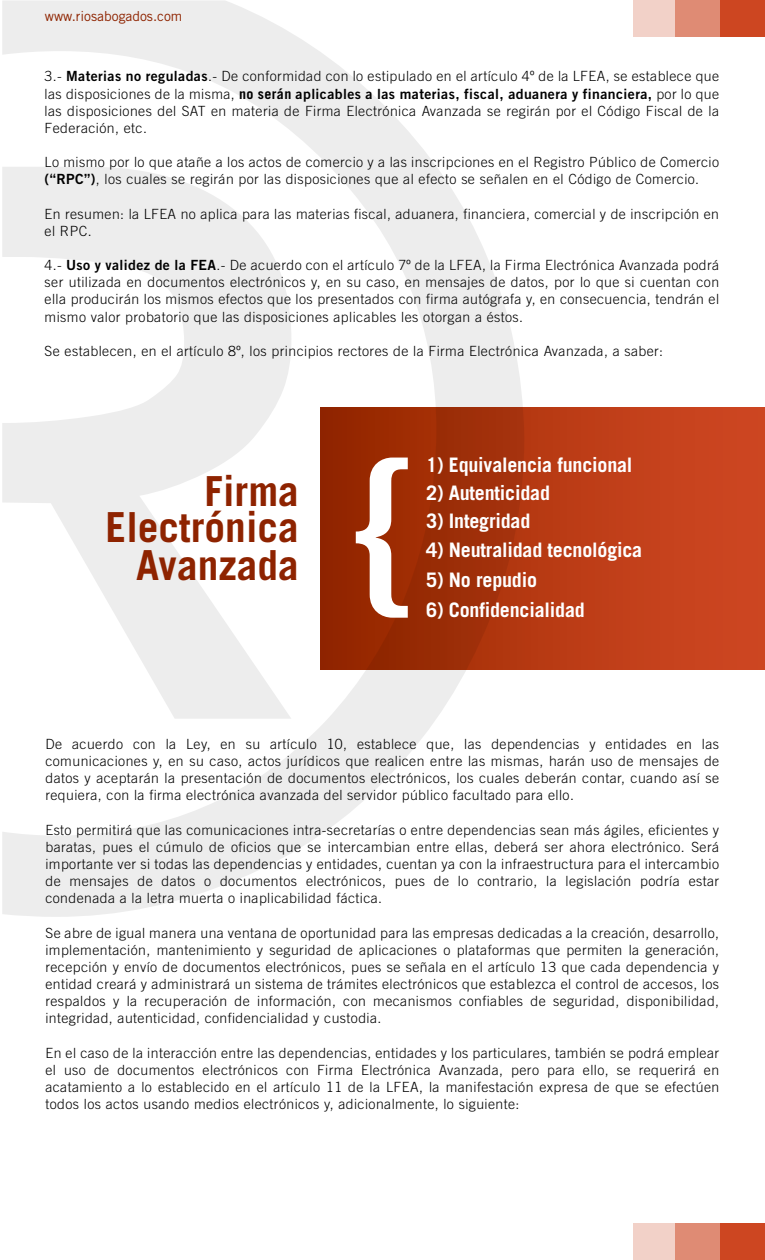
<style>
.page{position:relative;width:765px;height:1260px;background:#fff}
.page>*{position:absolute;margin:0;border:0;box-sizing:border-box;transform-origin:0 0}
.t1{font:700 196.25px "Trade Gothic";color:#fff}
.t2{font:700 41.38px/74.1px "Trade Gothic";color:#8e2300;text-align:right}
.t3{font:700 20px "Trade Gothic";letter-spacing:-.01em;color:#fff}
.t4{font:300 14px/17.1px "Trade Gothic";letter-spacing:.03em;color:#000;text-align:justify}
.t5{font:14px "Trade Gothic Bold Two";letter-spacing:.03em;color:#000}
.t6{font:13.75px "Trade Gothic";color:#8e2300}
.s1{font-family:"Trade Gothic Bold Two";font-weight:400}
.s2{font-family:"Trade Gothic";font-weight:300}
.s3{font-family:"Trade Gothic";font-weight:700}
</style>
<div class="page">
<div style="left:633px;top:0;width:130px;height:37px;background:#f2d1c8"></div>
<svg style="left:2px;top:0;width:522px;height:917px"></svg>
<div style="left:320px;top:408px;width:445px;height:262px;background:linear-gradient(to right,#8e2400,#d44a25)"></div>
<div style="left:675px;top:0;width:89px;height:37px;background:#df8b74"></div>
<div style="left:720px;top:0;width:45px;height:37px;background:#cd4621"></div>
<div style="left:633px;top:1223px;width:130px;height:37px;background:#f2d1c8"></div>
<div style="left:675px;top:1223px;width:89px;height:37px;background:#df8b74"></div>
<div style="left:720px;top:1223px;width:45px;height:37px;background:#cd4621"></div>
<p class="t6" style="left:45px;top:8px;width:139px">www.riosabogados.com</p>
<p class="t4" style="left:45px;top:68px;width:676px">3.- <span class="s1">Materias no reguladas</span>.- De conformidad con lo estipulado en el artículo 4º de la LFEA, se establece que</p>
<p class="t5" style="left:45px;top:85px;width:676px"><span class="s2">las disposiciones de la misma,</span> <span class="s3">no serán</span> aplicables a las materias, fiscal, aduanera y financiera, <span class="s2">por lo que</span></p>
<p class="t4" style="left:45px;top:102px;width:676px">las disposiciones del SAT en materia de Firma Electrónica Avanzada se regirán por el Código Fiscal de la<br>Federación, etc.</p>
<p class="t4" style="left:45px;top:153px;width:676px">Lo mismo por lo que atañe a los actos de comercio y a las inscripciones en el Registro Público de Comercio <span class="s1">(“RPC”)</span>, los cuales se regirán por las disposiciones que al efecto se señalen en el Código de Comercio.</p>
<p class="t4" style="left:45px;top:205px;width:676px">En resumen: la LFEA no aplica para las materias fiscal, aduanera, financiera, comercial y de inscripción en el RPC.</p>
<p class="t4" style="left:45px;top:256px;width:676px">4.- <span class="s1">Uso y validez de la FEA</span>.- De acuerdo con el artículo 7º de la LFEA, la Firma Electrónica Avanzada podrá ser utilizada en documentos electrónicos y, en su caso, en mensajes de datos, por lo que si cuentan con ella producirán los mismos efectos que los presentados con firma autógrafa y, en consecuencia, tendrán el mismo valor probatorio que las disposiciones aplicables les otorgan a éstos.</p>
<p class="t4" style="left:45px;top:342px;width:620px">Se establecen, en el artículo 8º, los principios rectores de la Firma Electrónica Avanzada, a saber:</p>
<h2 class="t2" style="left:136px;top:453px;width:164px">Firma<br>Avanzada</h2>
<h2 class="t2" style="left:106px;top:490px;width:195px">Electrónica</h2>
<h1 class="t1" style="left:357px;top:411px;width:67px">{</h1>
<h3 class="t3" style="left:426px;top:453px;width:208px">1) Equivalencia funcional</h3>
<h3 class="t3" style="left:426px;top:480px;width:125px">2) Autenticidad</h3>
<h3 class="t3" style="left:426px;top:509px;width:106px">3) Integridad</h3>
<h3 class="t3" style="left:426px;top:538px;width:218px">4) Neutralidad tecnológica</h3>
<h3 class="t3" style="left:426px;top:568px;width:112px">5) No repudio</h3>
<h3 class="t3" style="left:426px;top:597px;width:160px">6) Confidencialidad</h3>
<p class="t4" style="left:45px;top:735px;width:675px">De acuerdo con la Ley, en su artículo 10, establece que, las dependencias y entidades en las comunicaciones y, en su caso, actos jurídicos que realicen entre las mismas, harán uso de mensajes de datos y aceptarán la presentación de documentos electrónicos, los cuales deberán contar, cuando así se requiera, con la firma electrónica avanzada del servidor público facultado para ello.</p>
<p class="t4" style="left:45px;top:821px;width:675px">Esto permitirá que las comunicaciones intra-secretarías o entre dependencias sean más ágiles, eficientes y baratas, pues el cúmulo de oficios que se intercambian entre ellas, deberá ser ahora electrónico. Será importante ver si todas las dependencias y entidades, cuentan ya con la infraestructura para el intercambio de mensajes de datos o documentos electrónicos, pues de lo contrario, la legislación podría estar condenada a la letra muerta o inaplicabilidad fáctica.</p>
<p class="t4" style="left:45px;top:924px;width:675px">Se abre de igual manera una ventana de oportunidad para las empresas dedicadas a la creación, desarrollo, implementación, mantenimiento y seguridad de aplicaciones o plataformas que permiten la generación, recepción y envío de documentos electrónicos, pues se señala en el artículo 13 que cada dependencia y entidad creará y administrará un sistema de trámites electrónicos que establezca el control de accesos, los respaldos y la recuperación de información, con mecanismos confiables de seguridad, disponibilidad, integridad, autenticidad, confidencialidad y custodia.</p>
<p class="t4" style="left:45px;top:1044px;width:675px">En el caso de la interacción entre las dependencias, entidades y los particulares, también se podrá emplear el uso de documentos electrónicos con Firma Electrónica Avanzada, pero para ello, se requerirá en acatamiento a lo establecido en el artículo 11 de la LFEA, la manifestación expresa de que se efectúen todos los actos usando medios electrónicos y, adicionalmente, lo siguiente:</p>
</div>
